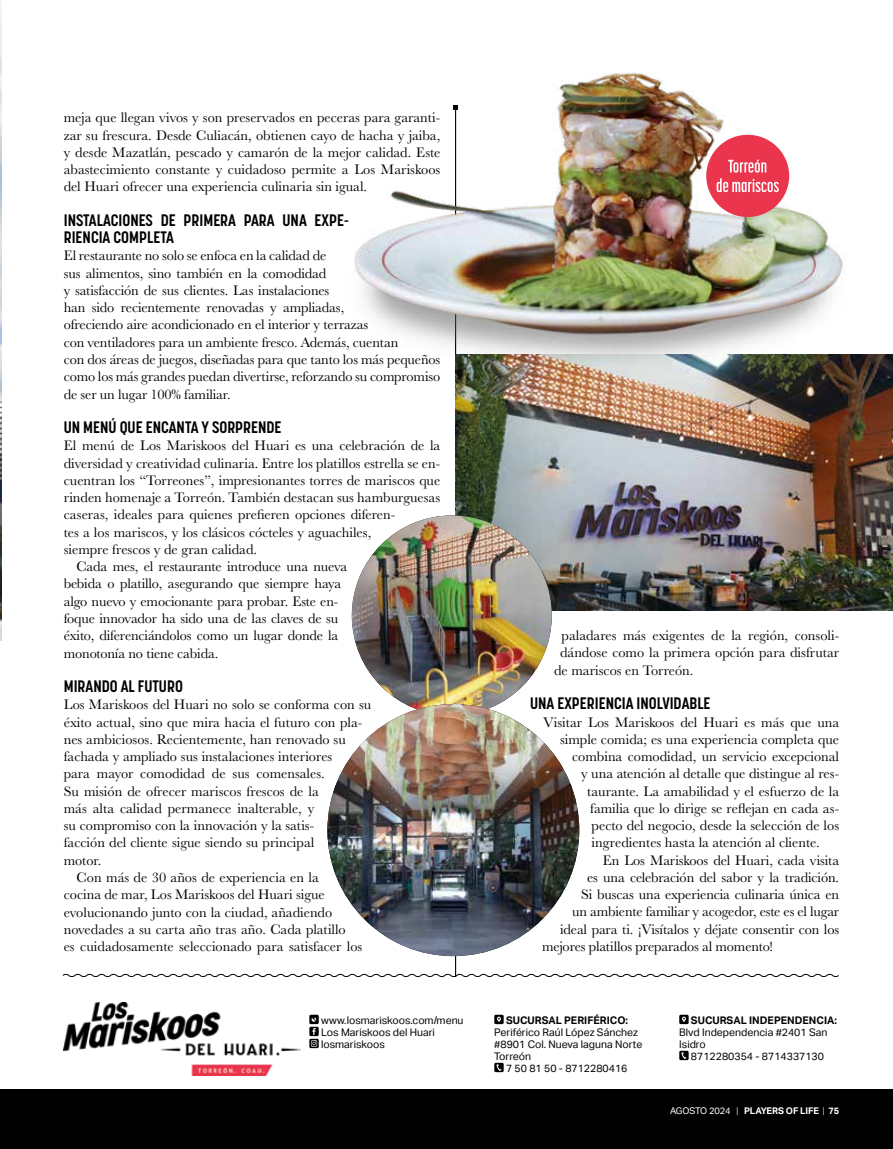
<style>
.page{position:relative;width:893px;height:1149px;background:#fff}
.page>*{position:absolute;margin:0;border:0;box-sizing:border-box;transform-origin:0 0}
.t1{font:700 16.5px/17.2px "Korolev Condensed";color:#000}
.t2{font:14.25px/17.2px "Baskerville URW";color:#000;text-align:justify}
.t3{font:10.5px/12px "Aktiv Grotesk";color:#000}
.t4{font:700 10.5px "Aktiv Grotesk";color:#000}
.t5{font:700 9.15px "Aktiv Grotesk";letter-spacing:-.01em;color:#fff}
.s1{font-weight:400}
.s2{font-weight:300}
</style>
<div class="page">
<img style="left:0;top:6px;width:1px;height:634px">
<hr style="left:455px;top:107px;width:1px;height:869px;background:#000">
<img style="left:456px;top:354px;width:437px;height:256px">
<img style="left:353px;top:72px;width:529px;height:309px">
<div style="left:706px;top:135px;width:83px;height:82px;background:#ea354c;border-radius:50%"></div>
<img style="left:352px;top:515px;width:200px;height:200px;border-radius:100px">
<img style="left:327px;top:703px;width:252px;height:252px;border-radius:126px">
<svg style="left:309px;top:1014px;width:10px;height:33px"></svg>
<svg style="left:494px;top:1014px;width:10px;height:9px"></svg>
<svg style="left:494px;top:1062px;width:10px;height:9px"></svg>
<svg style="left:679px;top:1014px;width:10px;height:9px"></svg>
<svg style="left:679px;top:1050px;width:10px;height:9px"></svg>
<svg style="left:62px;top:972px;width:777px;height:5px"></svg>
<div style="left:0;top:1089px;width:893px;height:59px;background:#000"></div>
<svg style="left:717px;top:178px;width:62px;height:14px"></svg>
<svg style="left:728px;top:160px;width:38px;height:12px"></svg>
<img style="left:64px;top:1002px;width:236px;height:73px">
<p class="t2" style="left:64px;top:108px;width:378px">meja que llegan vivos y son preservados en peceras para garanti&shy;zar su frescura. Desde Culiacán, obtienen cayo de hacha y jaiba, y desde Mazatlán, pescado y camarón de la mejor calidad. Este abastecimiento constante y cuidadoso permite a Los Mariskoos del Huari ofrecer una experiencia culinaria sin igual.</p>
<p class="t1" style="left:64px;top:211px;width:287px">INSTALACIONES DE PRIMERA PARA UNA EXPE-<br>RIENCIA COMPLETA</p>
<p class="t2" style="left:64px;top:246px;width:378px;text-align:left">El restaurante no solo se enfoca en la calidad de<br>sus alimentos, sino también en la comodidad<br>y satisfacción de sus clientes. Las instalaciones<br>han sido recientemente renovadas y ampliadas,<br>ofreciendo aire acondicionado en el interior y terrazas<br>con ventiladores para un ambiente fresco. Además, cuentan<br>con dos áreas de juegos, diseñadas para que tanto los más pequeños como los más grandes puedan divertirse, reforzando su compromiso de ser un lugar 100% familiar.</p>
<p class="t1" style="left:64px;top:418px;width:219px">UN MENÚ QUE ENCANTA Y SORPRENDE</p>
<p class="t2" style="left:64px;top:436px;width:378px">El menú de Los Mariskoos del Huari es una celebración de la</p>
<p class="t2" style="left:64px;top:453px;width:378px">diversidad y creatividad culinaria. Entre los platillos estrella se en-</p>
<p class="t2" style="left:64px;top:471px;width:378px">cuentran los “Torreones”, impresionantes torres de mariscos que</p>
<p class="t2" style="left:64px;top:488px;width:378px">rinden homenaje a Torreón. También destacan sus hamburguesas</p>
<p class="t2" style="left:64px;top:505px;width:333px">caseras, ideales para quienes prefieren opciones diferen-</p>
<p class="t2" style="left:64px;top:522px;width:309px">tes a los mariscos, y los clásicos cócteles y aguachiles,</p>
<p class="t2" style="left:64px;top:540px;width:195px">siempre frescos y de gran calidad.</p>
<p class="t2" style="left:77px;top:557px;width:272px">Cada mes, el restaurante introduce una nueva</p>
<p class="t2" style="left:64px;top:574px;width:279px">bebida o platillo, asegurando que siempre haya</p>
<p class="t2" style="left:64px;top:591px;width:276px">algo nuevo y emocionante para probar. Este en-</p>
<p class="t2" style="left:64px;top:609px;width:276px">foque innovador ha sido una de las claves de su</p>
<p class="t2" style="left:64px;top:626px;width:276px">éxito, diferenciándolos como un lugar donde la</p>
<p class="t2" style="left:64px;top:643px;width:156px">monotonía no tiene cabida.</p>
<p class="t1" style="left:64px;top:677px;width:121px">MIRANDO AL FUTURO</p>
<p class="t2" style="left:64px;top:695px;width:309px">Los Mariskoos del Huari no solo se conforma con su</p>
<p class="t2" style="left:64px;top:712px;width:300px">éxito actual, sino que mira hacia el futuro con pla-</p>
<p class="t2" style="left:64px;top:729px;width:284px">nes ambiciosos. Recientemente, han renovado su</p>
<p class="t2" style="left:64px;top:747px;width:270px">fachada y ampliado sus instalaciones interiores</p>
<p class="t2" style="left:64px;top:764px;width:263px">para mayor comodidad de sus comensales.</p>
<p class="t2" style="left:64px;top:781px;width:257px">Su misión de ofrecer mariscos frescos de la</p>
<p class="t2" style="left:64px;top:798px;width:252px">más alta calidad permanece inalterable, y</p>
<p class="t2" style="left:64px;top:816px;width:252px">su compromiso con la innovación y la satis-</p>
<p class="t2" style="left:64px;top:833px;width:252px">facción del cliente sigue siendo su principal</p>
<p class="t2" style="left:64px;top:850px;width:39px">motor.</p>
<p class="t2" style="left:77px;top:867px;width:244px">Con más de 30 años de experiencia en la</p>
<p class="t2" style="left:64px;top:885px;width:263px">cocina de mar, Los Mariskoos del Huari sigue</p>
<p class="t2" style="left:64px;top:902px;width:270px">evolucionando junto con la ciudad, añadiendo</p>
<p class="t2" style="left:64px;top:919px;width:284px">novedades a su carta año tras año. Cada platillo</p>
<p class="t2" style="left:64px;top:936px;width:300px">es cuidadosamente seleccionado para satisfacer los</p>
<p class="t2" style="left:562px;top:626px;width:279px">paladares más exigentes de la región, consoli-</p>
<p class="t2" style="left:560px;top:643px;width:281px">dándose como la primera opción para disfrutar</p>
<p class="t2" style="left:554px;top:660px;width:141px">de mariscos en Torreón.</p>
<p class="t1" style="left:530px;top:694px;width:182px">UNA EXPERIENCIA INOLVIDABLE</p>
<p class="t2" style="left:544px;top:712px;width:297px">Visitar Los Mariskoos del Huari es más que una</p>
<p class="t2" style="left:560px;top:729px;width:280px">simple comida; es una experiencia completa que</p>
<p class="t2" style="left:572px;top:747px;width:269px">combina comodidad, un servicio excepcional</p>
<p class="t2" style="left:581px;top:764px;width:260px">y una atención al detalle que distingue al res-</p>
<p class="t2" style="left:587px;top:781px;width:253px">taurante. La amabilidad y el esfuerzo de la</p>
<p class="t2" style="left:590px;top:798px;width:251px">familia que lo dirige se reflejan en cada as-</p>
<p class="t2" style="left:592px;top:816px;width:249px">pecto del negocio, desde la selección de los</p>
<p class="t2" style="left:592px;top:833px;width:230px">ingredientes hasta la atención al cliente.</p>
<p class="t2" style="left:603px;top:850px;width:238px">En Los Mariskoos del Huari, cada visita</p>
<p class="t2" style="left:587px;top:867px;width:253px">es una celebración del sabor y la tradición.</p>
<p class="t2" style="left:581px;top:885px;width:259px">Si buscas una experiencia culinaria única en</p>
<p class="t2" style="left:572px;top:902px;width:269px">un ambiente familiar y acogedor, este es el lugar</p>
<p class="t2" style="left:560px;top:919px;width:281px">ideal para ti. ¡Visítalos y déjate consentir con los</p>
<p class="t2" style="left:542px;top:936px;width:232px">mejores platillos preparados al momento!</p>
<p class="t3" style="left:321px;top:1014px;width:144px">www.losmariskoos.com/menu<br>Los Mariskoos del Huari losmariskoos</p>
<p class="t4" style="left:506px;top:1014px;width:124px">SUCURSAL PERIFÉRICO:</p>
<p class="t3" style="left:494px;top:1026px;width:149px">Periférico Raúl López Sánchez #8901 Col. Nueva laguna Norte<br>Torreón</p>
<p class="t3" style="left:506px;top:1062px;width:123px">7 50 81 50 - 8712280416</p>
<p class="t4" style="left:691px;top:1014px;width:148px">SUCURSAL INDEPENDENCIA:</p>
<p class="t3" style="left:679px;top:1026px;width:150px">Blvd Independencia #2401 San<br>Isidro</p>
<p class="t3" style="left:691px;top:1050px;width:135px">8712280354 - 8714337130</p>
<p class="t5" style="left:670px;top:1105px;width:171px"><span class="s1">AGOSTO 2024</span> <span class="s2">|</span> PLAYERS OF LIFE <span class="s2">|</span> 75</p>
</div>
